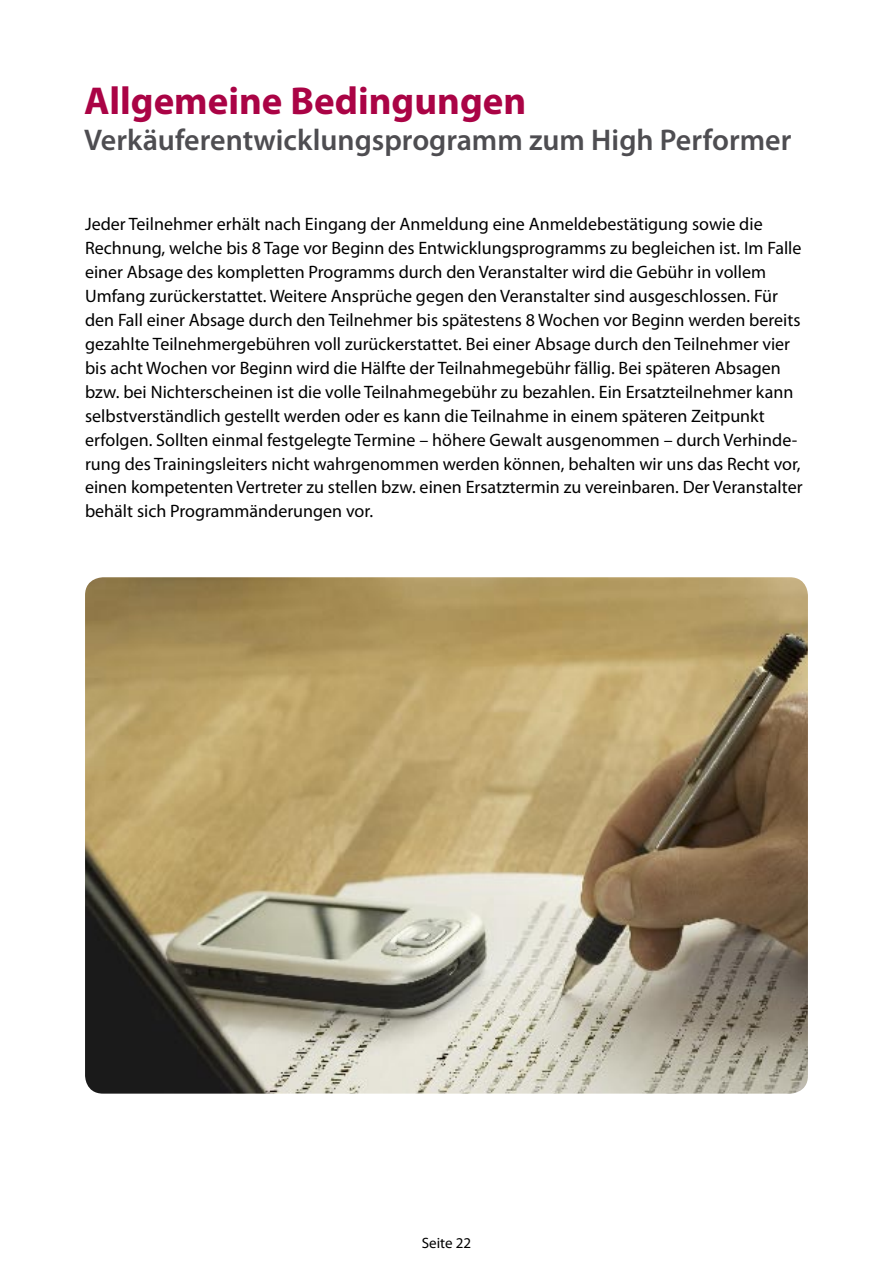
<style>
.page{position:relative;width:893px;height:1263px;background:#fff}
.page>*{position:absolute;margin:0;border:0;box-sizing:border-box;transform-origin:0 0}
.t1{font:700 39px "Myriad Pro";color:#aa0345}
.t2{font:600 30px "Myriad Pro";color:#4e4d51}
.t3{font:18px/24px "Myriad Pro";color:#000}
.t4{font:15px "Myriad Pro";color:#000}
</style>
<div class="page">
<img style="left:85px;top:577px;width:723px;height:516px">
<h1 class="t1" style="left:84px;top:76px;width:444px">Allgemeine Bedingungen</h1>
<h2 class="t2" style="left:84px;top:121px;width:709px">Verkäuferentwicklungsprogramm zum High Performer</h2>
<p class="t3" style="left:85px;top:211px;width:719px">Jeder Teilnehmer erhält nach Eingang der Anmeldung eine Anmeldebestätigung sowie die Rechnung, welche bis 8 Tage vor Beginn des Entwicklungsprogramms zu begleichen ist. Im Falle einer Absage des kompletten Programms durch den Veranstalter wird die Gebühr in vollem Umfang zurückerstattet. Weitere Ansprüche gegen den Veranstalter sind ausgeschlossen. Für den Fall einer Absage durch den Teilnehmer bis spätestens 8 Wochen vor Beginn werden bereits gezahlte Teilnehmergebühren voll zurückerstattet. Bei einer Absage durch den Teilnehmer vier bis acht Wochen vor Beginn wird die Hälfte der Teilnahmegebühr fällig. Bei späteren Absagen bzw. bei Nichterscheinen ist die volle Teilnahmegebühr zu bezahlen. Ein Ersatzteilnehmer kann selbstverständlich gestellt werden oder es kann die Teilnahme in einem späteren Zeitpunkt erfolgen. Sollten einmal festgelegte Termine – höhere Gewalt ausgenommen – durch Verhinde&shy;rung des Trainingsleiters nicht wahrgenommen werden können, behalten wir uns das Recht vor, einen kompetenten Vertreter zu stellen bzw. einen Ersatztermin zu vereinbaren. Der Veranstalter behält sich Programmänderungen vor.</p>
<p class="t4" style="left:422px;top:1233px;width:51px">Seite 22</p>
</div>
